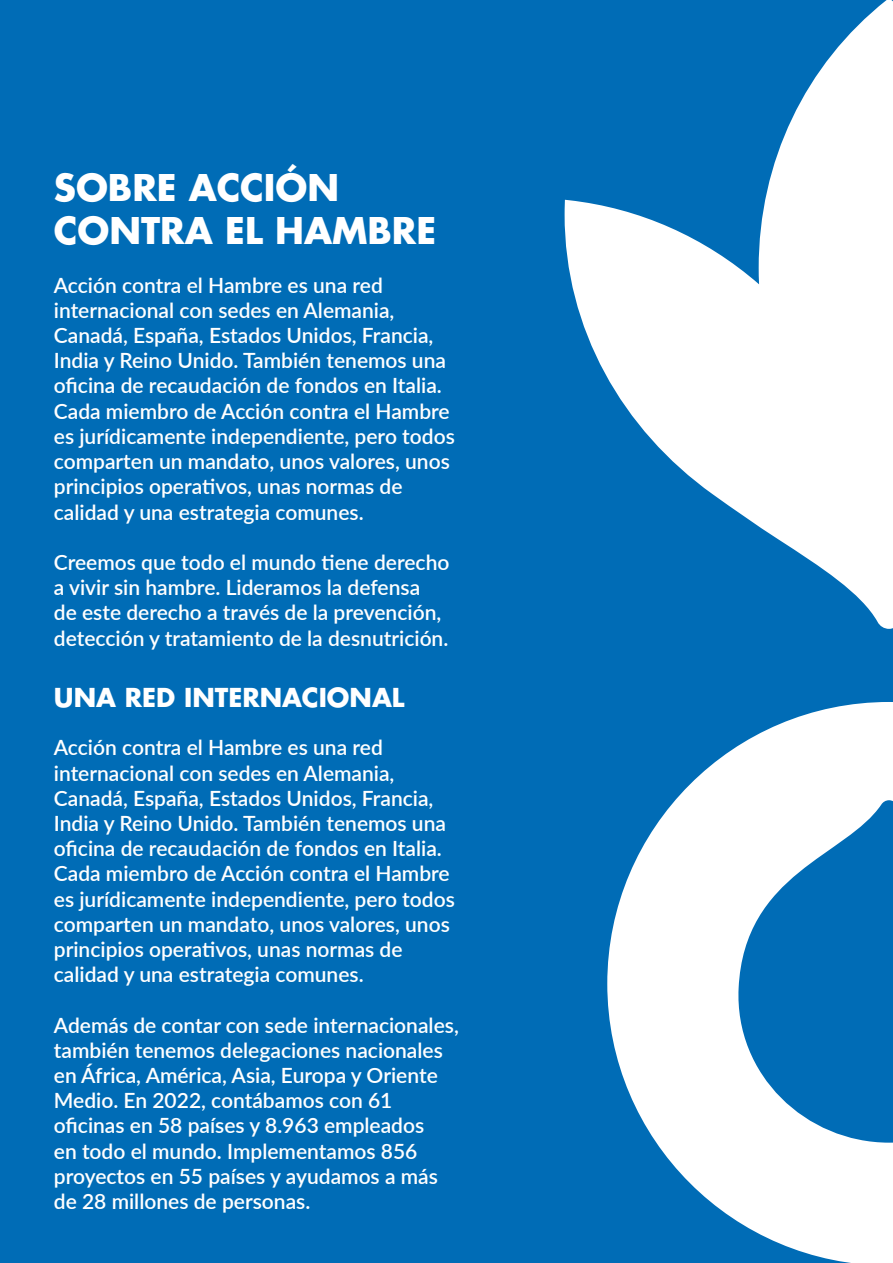
<style>
.page{position:relative;width:893px;height:1263px;background:#006cb6}
.page>*{position:absolute;margin:0;border:0;box-sizing:border-box;transform-origin:0 0}
.t1{font:700 36px/43.2px "Futura LT Pro";color:#fff}
.t2{font:700 25.5px "Futura LT Pro";color:#fff}
.t3{font:600 21px/25.2px "Lato";color:#fff}
</style>
<div class="page">
<svg style="left:565px;top:0;width:328px;height:1263px"></svg>
<h1 class="t1" style="left:54px;top:165px;width:384px">SOBRE ACCIÓN<br>CONTRA EL HAMBRE</h1>
<p class="t3" style="left:54px;top:272px;width:402px">Acción contra el Hambre es una red internacional con sedes en Alemania, Canadá, España, Estados Unidos, Francia, India y Reino Unido. También tenemos una oficina de recaudación de fondos en Italia.<br>Cada miembro de Acción contra el Hambre es jurídicamente independiente, pero todos comparten un mandato, unos valores, unos principios operativos, unas normas de calidad y una estrategia comunes.</p>
<p class="t3" style="left:54px;top:549px;width:397px">Creemos que todo el mundo tiene derecho a vivir sin hambre. Lideramos la defensa<br>de este derecho a través de la prevención, detección y tratamiento de la desnutrición.</p>
<p class="t2" style="left:54px;top:677px;width:352px">UNA RED INTERNACIONAL</p>
<p class="t3" style="left:54px;top:734px;width:402px">Acción contra el Hambre es una red internacional con sedes en Alemania, Canadá, España, Estados Unidos, Francia, India y Reino Unido. También tenemos una oficina de recaudación de fondos en Italia.<br>Cada miembro de Acción contra el Hambre es jurídicamente independiente, pero todos comparten un mandato, unos valores, unos principios operativos, unas normas de calidad y una estrategia comunes.</p>
<p class="t3" style="left:54px;top:1011px;width:406px">Además de contar con sede internacionales, también tenemos delegaciones nacionales en África, América, Asia, Europa y Oriente Medio. En 2022, contábamos con 61 oficinas en 58 países y 8.963 empleados<br>en todo el mundo. Implementamos 856 proyectos en 55 países y ayudamos a más de 28 millones de personas.</p>
</div>
